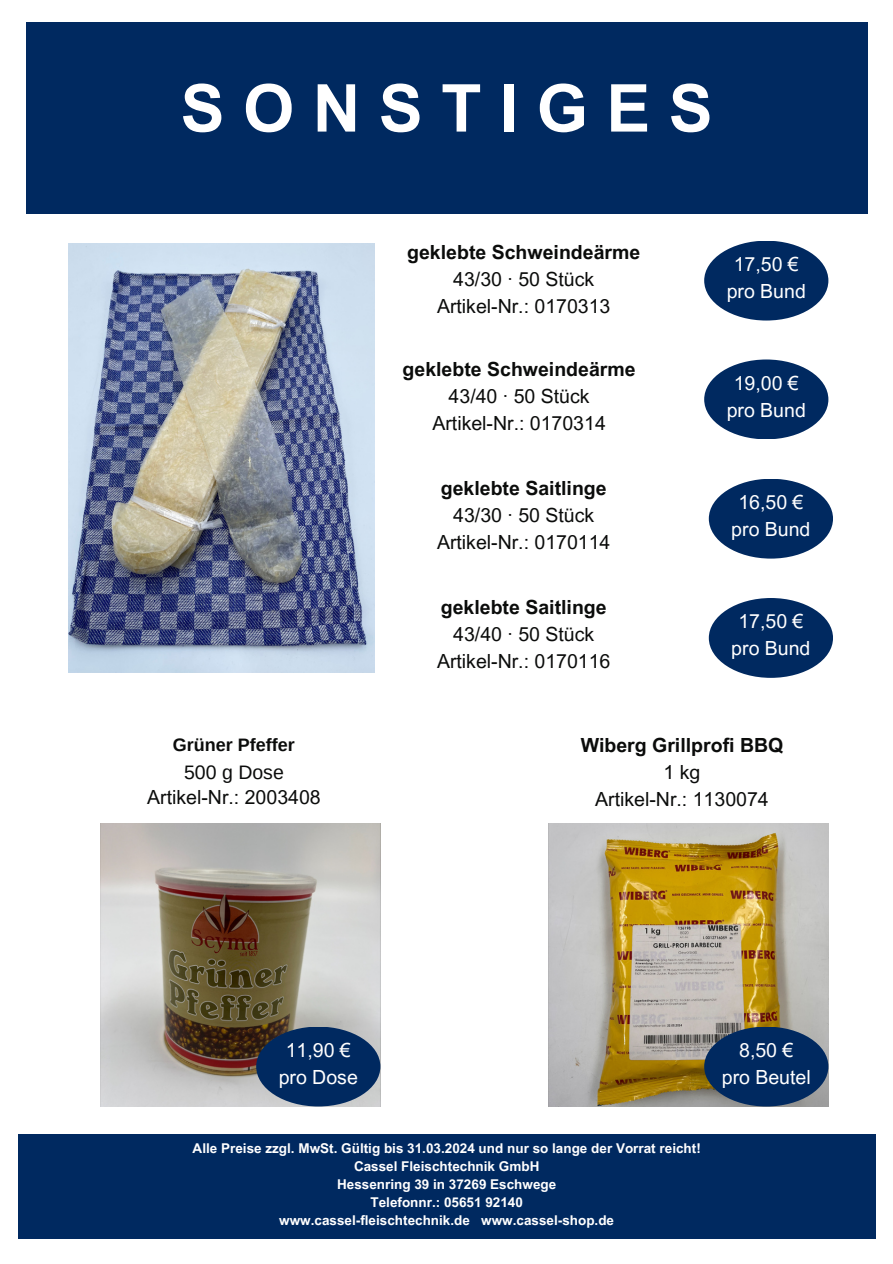
<style>
.page{position:relative;width:893px;height:1264px;background:#fff}
.page>*{position:absolute;margin:0;border:0;box-sizing:border-box;transform-origin:0 0}
.t1{font:700 66px "Arial MT Pro";letter-spacing:.28em;color:#fff}
.t2{font:19.5px/27px "Arial MT Pro";color:#0b0c0b;text-align:center}
.t3{font:19.5px/27px "Arial MT Pro";color:#fff;text-align:center}
.t4{font:700 18px "Arimo";color:#0b0c0b}
.t5{font:700 13.5px "Arial MT Pro";color:#fff}
.s1{font-weight:700}
.s2{font-family:"Arimo"}
</style>
<div class="page">
<div style="left:26px;top:22px;width:841px;height:191px;background:#002960"></div>
<img style="left:548px;top:824px;width:280px;height:282px">
<div style="left:704px;top:1026px;width:124px;height:80px;background:#002960;border-radius:50%"></div>
<div style="left:18px;top:1133px;width:857px;height:105px;background:#002960"></div>
<img style="left:68px;top:243px;width:306px;height:429px">
<div style="left:704px;top:241px;width:124px;height:79px;background:#002960;border-radius:50%"></div>
<div style="left:704px;top:359px;width:124px;height:80px;background:#002960;border-radius:50%"></div>
<div style="left:708px;top:479px;width:124px;height:79px;background:#002960;border-radius:50%"></div>
<div style="left:708px;top:598px;width:124px;height:80px;background:#002960;border-radius:50%"></div>
<img style="left:100px;top:824px;width:280px;height:282px">
<div style="left:256px;top:1026px;width:124px;height:80px;background:#002960;border-radius:50%"></div>
<h1 class="t1" style="left:181px;top:84px;width:533px">SONSTIGES</h1>
<h2 class="t2" style="left:407px;top:241px;width:234px"><span class="s1">geklebte Schweindeärme<br></span>43/30 · 50 Stück<br>Artikel-Nr.: 0170313</h2>
<p class="t2" style="left:402px;top:357px;width:234px"><span class="s1">geklebte Schweindeärme<br></span>43/40 · 50 Stück<br>Artikel-Nr.: 0170314</p>
<p class="t2" style="left:437px;top:477px;width:175px"><span class="s1">geklebte Saitlinge<br></span>43/30 · 50 Stück<br>Artikel-Nr.: 0170114</p>
<p class="t2" style="left:437px;top:596px;width:175px"><span class="s1">geklebte Saitlinge<br></span>43/40 · 50 Stück<br>Artikel-Nr.: 0170116</p>
<h2 class="t3" style="left:726px;top:253px;width:81px">17,50 € pro Bund</h2>
<h2 class="t3" style="left:726px;top:372px;width:81px">19,00 € pro Bund</h2>
<h2 class="t3" style="left:731px;top:491px;width:81px">16,50 € pro Bund</h2>
<p class="t3" style="left:731px;top:610px;width:81px">17,50 € pro Bund</p>
<p class="t4" style="left:173px;top:734px;width:123px">Grüner Pfeffer</p>
<p class="t2" style="left:147px;top:762px;width:175px;line-height:24.8px"><span class="s2">500 g Dose<br></span>Artikel-Nr.: 2003408</p>
<p class="t3" style="left:279px;top:1039px;width:81px">11,90 € pro Dose</p>
<h2 class="t2" style="left:580px;top:733px;width:204px"><span class="s1">Wiberg Grillprofi BBQ<br></span>1 kg<br>Artikel-Nr.: 1130074</h2>
<h2 class="t3" style="left:721px;top:1039px;width:90px">8,50 €<br>pro Beutel</h2>
<h2 class="t5" style="left:192px;top:1142px;width:509px">Alle Preise zzgl. MwSt. Gültig bis 31.03.2024 und nur so lange der Vorrat reicht!</h2>
<h2 class="t5" style="left:354px;top:1160px;width:187px">Cassel Fleischtechnik GmbH</h2>
<h2 class="t5" style="left:337px;top:1178px;width:221px">Hessenring 39 in 37269 Eschwege</h2>
<h2 class="t5" style="left:370px;top:1196px;width:154px">Telefonnr.: 05651 92140</h2>
<h2 class="t5" style="left:279px;top:1214px;width:336px">www.cassel-fleischtechnik.de www.cassel-shop.de</h2>
</div>
